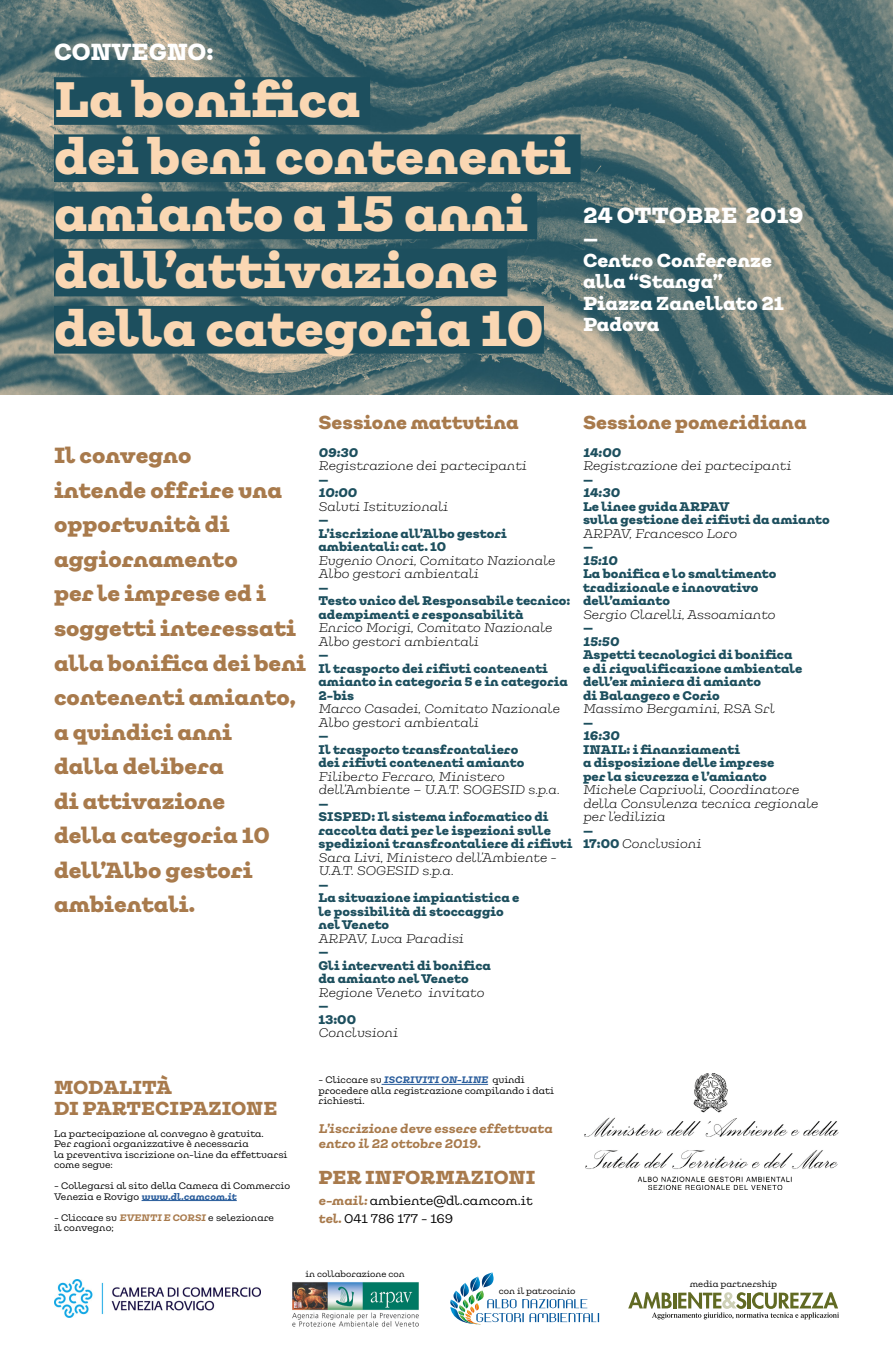
<style>
.page{position:relative;width:893px;height:1361px;background:#fff}
.page>*{position:absolute;margin:0;border:0;box-sizing:border-box;transform-origin:0 0}
.t1{font:900 47.7px/57.2px "Galeria Alt";color:#fad7b3}
.t2{font:900 22.2px "Galeria Alt";color:#fff}
.t3{font:900 21px/34.5px "Galeria Alt";color:#a87a4c}
.t4{font:900 21px "Galeria Alt";color:#fff}
.t5{font:900 18px/21.6px "Galeria Alt";color:#a87a4c}
.t6{font:900 18px/21.6px "Galeria Alt";color:#fff}
.t7{font:900 12px/13.5px "Galeria Alt";color:#1d4f5e}
.t8{font:italic 300 12px/13.5px "Galeria Alt";color:#000}
.t9{font:italic 700 12px/14.4px "Galeria Alt";color:#a87a4c}
.t10{font:12px/18px "Galeria Alt";color:#000}
.t11{font:italic 900 12px "Galeria Alt";color:#1d4f5e}
.t12{font:9px/10.5px "Galeria Alt";color:#000}
.t13{font:8.25px "Galeria Alt";color:#000}
.s1{font-weight:900;font-style:normal;color:#1d4f5e}
.s2{font-weight:700;font-style:italic;color:#275b9b}
.s3{font-weight:700;font-style:italic;color:#a87a4c}
</style>
<div class="page">
<img style="left:0;top:0;width:893px;height:394px">
<div style="left:54px;top:77px;width:316px;height:48px;background:#1d4f5e"></div>
<div style="left:54px;top:134px;width:527px;height:48px;background:#1d4f5e"></div>
<div style="left:54px;top:192px;width:483px;height:47px;background:#1d4f5e"></div>
<div style="left:54px;top:249px;width:453px;height:47px;background:#1d4f5e"></div>
<div style="left:54px;top:306px;width:490px;height:48px;background:#1d4f5e"></div>
<hr style="left:142px;top:1200px;width:95px;height:1px;background:#275b9b">
<hr style="left:382px;top:1084px;width:106px;height:1px;background:#275b9b">
<img style="left:54px;top:1279px;width:207px;height:38px">
<img style="left:584px;top:1073px;width:255px;height:117px">
<img style="left:292px;top:1282px;width:127px;height:45px">
<svg style="left:450px;top:1272px;width:149px;height:52px"></svg>
<svg style="left:628px;top:1292px;width:211px;height:27px"></svg>
<h2 class="t2" style="left:54px;top:35px;width:161px">CONVEGNO:</h2>
<h1 class="t1" style="left:54px;top:69px;width:519px">La bonifica<br>dei beni contenenti amianto a 15 anni dall’attivazione della categoria 10</h1>
<h3 class="t4" style="left:583px;top:200px;width:222px">24 OTTOBRE 2019</h3>
<h3 class="t6" style="left:583px;top:227px;width:203px">—<br>Centro Conferenze alla “Stanga”<br>Piazza Zanellato 21<br>Padova</h3>
<p class="t3" style="left:54px;top:438px;width:254px">Il convegno<br>intende offrire una opportunità di aggiornamento<br>per le imprese ed i soggetti interessati alla bonifica dei beni contenenti amianto, a quindici anni<br>dalla delibera<br>di attivazione<br>della categoria 10 dell’Albo gestori ambientali.</p>
<h3 class="t5" style="left:318px;top:411px;width:202px">Sessione mattutina</h3>
<p class="t11" style="left:318px;top:443px;width:41px">09:30</p>
<p class="t8" style="left:318px;top:459px;width:209px">Registrazione dei partecipanti</p>
<p class="t7" style="left:318px;top:472px;width:12px">—</p>
<p class="t11" style="left:318px;top:484px;width:40px">10:00</p>
<p class="t8" style="left:318px;top:499px;width:131px">Saluti Istituzionali</p>
<p class="t7" style="left:318px;top:512px;width:190px">—<br>L’iscrizione all’Albo gestori ambientali: cat. 10</p>
<p class="t8" style="left:318px;top:553px;width:238px">Eugenio Onori, Comitato Nazionale<br>Albo gestori ambientali</p>
<p class="t7" style="left:318px;top:580px;width:253px">—<br>Testo unico del Responsabile tecnico: adempimenti e responsabilità</p>
<p class="t8" style="left:318px;top:621px;width:235px">Enrico Morigi, Comitato Nazionale<br>Albo gestori ambientali</p>
<p class="t7" style="left:318px;top:647px;width:251px">—<br>Il trasporto dei rifiuti contenenti amianto in categoria 5 e in categoria<br>2-bis</p>
<p class="t8" style="left:318px;top:702px;width:243px">Marco Casadei, Comitato Nazionale<br>Albo gestori ambientali</p>
<p class="t7" style="left:318px;top:728px;width:207px">—<br>Il trasporto transfrontaliero dei rifiuti contenenti amianto</p>
<p class="t8" style="left:318px;top:769px;width:243px">Filiberto Ferraro, Ministero dell’Ambiente – U.A.T. SOGESID s.p.a.</p>
<p class="t7" style="left:318px;top:796px;width:255px">—<br>SISPED: Il sistema informatico di raccolta dati per le ispezioni sulle spedizioni transfrontaliere di rifiuti</p>
<p class="t8" style="left:318px;top:850px;width:240px">Sara Livi, Ministero dell’Ambiente -<br>U.A.T. SOGESID s.p.a.</p>
<p class="t7" style="left:318px;top:877px;width:203px">—<br>La situazione impiantistica e le possibilità di stoccaggio nel Veneto</p>
<p class="t8" style="left:318px;top:931px;width:147px">ARPAV, Luca Paradisi</p>
<p class="t7" style="left:318px;top:944px;width:174px">—<br>Gli interventi di bonifica da amianto nel Veneto</p>
<p class="t8" style="left:318px;top:985px;width:167px">Regione Veneto invitato</p>
<p class="t7" style="left:318px;top:998px;width:39px">—<br>13:00</p>
<p class="t8" style="left:318px;top:1026px;width:81px">Conclusioni</p>
<h3 class="t5" style="left:583px;top:411px;width:225px">Sessione pomeridiana</h3>
<p class="t11" style="left:583px;top:443px;width:39px">14:00</p>
<p class="t8" style="left:583px;top:459px;width:209px">Registrazione dei partecipanti</p>
<p class="t7" style="left:583px;top:472px;width:12px">—</p>
<p class="t11" style="left:583px;top:484px;width:38px">14:30</p>
<p class="t7" style="left:583px;top:499px;width:248px">Le linee guida ARPAV<br>sulla gestione dei rifiuti da amianto</p>
<p class="t8" style="left:583px;top:526px;width:155px">ARPAV, Francesco Loro</p>
<p class="t7" style="left:583px;top:539px;width:12px">—</p>
<p class="t11" style="left:583px;top:551px;width:36px">15:10</p>
<p class="t7" style="left:583px;top:566px;width:195px">La bonifica e lo smaltimento tradizionale e innovativo dell’amianto</p>
<p class="t8" style="left:583px;top:607px;width:194px">Sergio Clarelli, Assoamianto</p>
<p class="t7" style="left:583px;top:620px;width:12px">—</p>
<p class="t11" style="left:583px;top:632px;width:38px">15:50</p>
<p class="t7" style="left:583px;top:647px;width:221px">Aspetti tecnologici di bonifica e di riqualificazione ambientale dell’ex miniera di amianto<br>di Balangero e Corio</p>
<p class="t8" style="left:583px;top:702px;width:193px">Massimo Bergamini, RSA Srl</p>
<p class="t7" style="left:583px;top:715px;width:12px">—</p>
<p class="t11" style="left:583px;top:727px;width:38px">16:30</p>
<p class="t7" style="left:583px;top:742px;width:193px">INAIL: i finanziamenti<br>a disposizione delle imprese per la sicurezza e l’amianto</p>
<p class="t8" style="left:583px;top:783px;width:237px">Michele Capriuoli, Coordinatore della Consulenza tecnica regionale per l’edilizia</p>
<p class="t8" style="left:583px;top:823px;width:120px"><span class="s1">—<br>17:00</span> Conclusioni</p>
<h3 class="t5" style="left:54px;top:1075px;width:225px">MODALITÀ<br>DI PARTECIPAZIONE</h3>
<p class="t12" style="left:54px;top:1128px;width:235px">La partecipazione al convegno è gratuita.<br>Per ragioni organizzative è necessaria<br>la preventiva iscrizione on-line da effettuarsi come segue:</p>
<p class="t12" style="left:54px;top:1180px;width:238px">- Collegarsi al sito della Camera di Commercio<br>Venezia e Rovigo <span class="s2">www.dl.camcom.it</span></p>
<p class="t12" style="left:54px;top:1212px;width:222px">- Cliccare su <span class="s3">EVENTI E CORSI</span> e selezionare il convegno;</p>
<p class="t12" style="left:318px;top:1075px;width:237px">- Cliccare su <span class="s2">ISCRIVITI ON-LINE</span> quindi procedere alla registrazione compilando i dati richiesti.</p>
<p class="t9" style="left:318px;top:1121px;width:236px">L’iscrizione deve essere effettuata entro il 22 ottobre 2019.</p>
<h3 class="t5" style="left:318px;top:1165px;width:218px">PER INFORMAZIONI</h3>
<p class="t10" style="left:318px;top:1191px;width:216px"><span class="s3">e-mail:</span> ambiente@dl.camcom.it <span class="s3">tel.</span> 041 786 177 - 169</p>
<p class="t13" style="left:306px;top:1269px;width:101px">in collaborazione con</p>
<p class="t13" style="left:499px;top:1285px;width:78px">con il patrocinio</p>
<p class="t13" style="left:690px;top:1278px;width:89px">media partnership</p>
</div>
